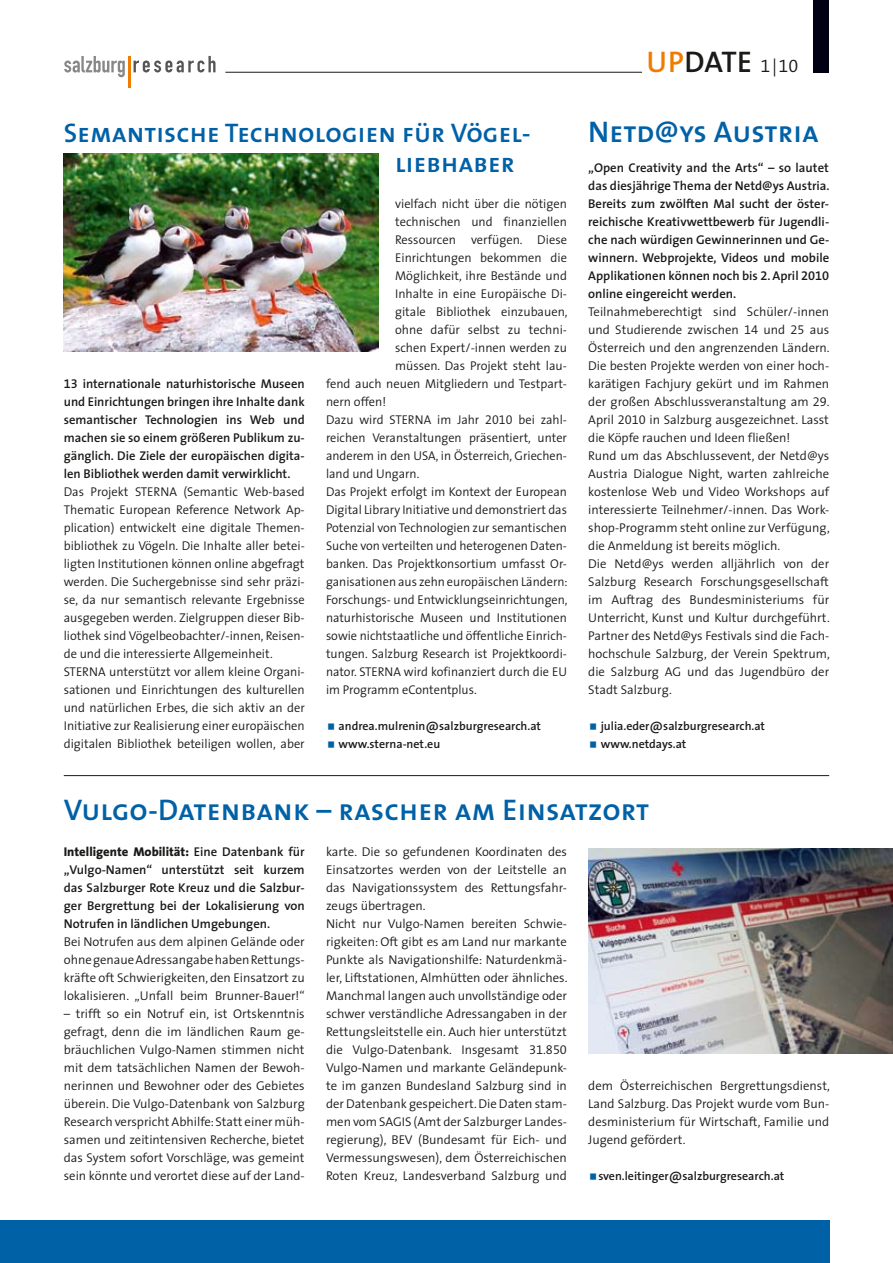
<style>
.page{position:relative;width:893px;height:1263px;background:#fff}
.page>*{position:absolute;margin:0;border:0;box-sizing:border-box;transform-origin:0 0}
.t1{font:30px "The Sans SN Semi Bold Caps";letter-spacing:.005em;color:#0061a7}
.t2{font:600 30px "The Sans SN";letter-spacing:.01em;color:#1a1a18}
.t3{font:27px/30px "The Sans SN Semi Bold Caps";letter-spacing:.005em;color:#0061a7}
.t4{font:300 12.75px/18px "The Sans SN";color:#1a1a18}
.t5{font:600 12.75px/18px "The Sans SN";color:#1a1a18;text-align:justify}
.t6{font:600 12px/18px "The Sans SN";color:#1a1a18}
.s1{font-weight:400;font-size:16.5px}
.s2{color:#ef7c00}
.s3{font-weight:300;font-size:18px}
.s4{font-weight:800}
</style>
<div class="page">
<svg style="left:64px;top:56px;width:61px;height:21px"></svg>
<svg style="left:134px;top:56px;width:81px;height:16px"></svg>
<hr style="left:128px;top:56px;width:2px;height:31px;background:#ef7c00">
<hr style="left:225px;top:72px;width:417px;height:1px;background:#1a1a18">
<div style="left:813px;top:0;width:16px;height:72px;background:#000014"></div>
<div style="left:0;top:1220px;width:829px;height:43px;background:#0061a7"></div>
<hr style="left:64px;top:775px;width:765px;height:1px;background:#1a1a18">
<img style="left:588px;top:849px;width:305px;height:205px">
<img style="left:64px;top:154px;width:314px;height:198px">
<h2 class="t3" style="left:395px;top:117px;width:135px;text-indent:-331px">Semantische Technologien für Vögel&shy;liebhaber</h2>
<p class="t5" style="left:64px;top:374px;width:242px">13 internationale naturhistorische Museen und Einrichtungen bringen ihre Inhalte dank semantischer Technologien ins Web und machen sie so einem größeren Publikum zu&shy;gänglich. Die Ziele der europäischen digita&shy;len Bibliothek werden damit verwirklicht.</p>
<p class="t4" style="left:64px;top:482px;width:242px">Das Projekt STERNA (Semantic Web-based Thematic European Reference Network Ap&shy;plication) entwickelt eine digitale Themen&shy;bibliothek zu Vögeln. Die Inhalte aller betei&shy;ligten Institutionen können online abgefragt werden. Die Suchergebnisse sind sehr präzi&shy;se, da nur semantisch relevante Ergebnisse ausgegeben werden. Zielgruppen dieser Bib&shy;liothek sind Vögelbeobachter/-innen, Reisen&shy;de und die interessierte Allgemeinheit.<br>STERNA unterstützt vor allem kleine Organi&shy;sationen und Einrichtungen des kulturellen und natürlichen Erbes, die sich aktiv an der Initiative zur Realisierung einer europäischen digitalen Bibliothek beteiligen wollen, aber</p>
<p class="t4" style="left:395px;top:194px;width:173px">vielfach nicht über die nötigen</p>
<p class="t4" style="left:395px;top:212px;width:173px">technischen und finanziellen</p>
<p class="t4" style="left:395px;top:230px;width:173px">Ressourcen verfügen. Diese</p>
<p class="t4" style="left:395px;top:248px;width:173px">Einrichtungen bekommen die</p>
<p class="t4" style="left:395px;top:266px;width:173px">Möglichkeit, ihre Bestände und</p>
<p class="t4" style="left:395px;top:284px;width:173px">Inhalte in eine Europäische Di-</p>
<p class="t4" style="left:395px;top:302px;width:174px">gitale Bibliothek einzubauen,</p>
<p class="t4" style="left:395px;top:320px;width:173px">ohne dafür selbst zu techni-</p>
<p class="t4" style="left:395px;top:338px;width:173px">schen Expert/-innen werden zu</p>
<p class="t4" style="left:395px;top:356px;width:173px">müssen. Das Projekt steht lau-</p>
<p class="t4" style="left:326px;top:374px;width:242px">fend auch neuen Mitgliedern und Testpart-</p>
<p class="t4" style="left:326px;top:392px;width:62px">nern offen!</p>
<p class="t4" style="left:326px;top:410px;width:242px">Dazu wird STERNA im Jahr 2010 bei zahl-</p>
<p class="t4" style="left:326px;top:428px;width:242px">reichen Veranstaltungen präsentiert, unter</p>
<p class="t4" style="left:326px;top:446px;width:242px">anderem in den USA, in Österreich, Griechen-</p>
<p class="t4" style="left:326px;top:464px;width:95px">land und Ungarn.</p>
<p class="t4" style="left:326px;top:482px;width:242px">Das Projekt erfolgt im Kontext der European</p>
<p class="t4" style="left:326px;top:500px;width:242px">Digital Library Initiative und demonstriert das</p>
<p class="t4" style="left:326px;top:518px;width:242px">Potenzial von Technologien zur semantischen</p>
<p class="t4" style="left:326px;top:536px;width:242px">Suche von verteilten und heterogenen Daten-</p>
<p class="t4" style="left:326px;top:554px;width:242px">banken. Das Projektkonsortium umfasst Or-</p>
<p class="t4" style="left:326px;top:572px;width:243px">ganisationen aus zehn europäischen Ländern:</p>
<p class="t4" style="left:326px;top:590px;width:243px">Forschungs- und Entwicklungseinrichtungen,</p>
<p class="t4" style="left:326px;top:608px;width:242px">naturhistorische Museen und Institutionen</p>
<p class="t4" style="left:326px;top:626px;width:242px">sowie nichtstaatliche und öffentliche Einrich-</p>
<p class="t4" style="left:326px;top:644px;width:242px">tungen. Salzburg Research ist Projektkoordi-</p>
<p class="t4" style="left:326px;top:662px;width:242px">nator. STERNA wird kofinanziert durch die EU</p>
<p class="t4" style="left:326px;top:680px;width:152px">im Programm eContentplus.</p>
<p class="t6" style="left:339px;top:716px;width:204px">andrea.mulrenin<span class="s1">@</span>salzburgresearch.at www.sterna-net.eu</p>
<h1 class="t2" style="left:646px;top:37px;width:153px"><span class="s2">UP</span>DATE <span class="s3">1|10</span></h1>
<h1 class="t1" style="left:588px;top:107px;width:232px">Netd@ys Austria</h1>
<p class="t5" style="left:588px;top:158px;width:243px">„Open Creativity and the Arts“ – so lautet das diesjährige Thema der Netd@ys Austria.<br>Bereits zum zwölften Mal sucht der öster&shy;reichische Kreativwettbewerb für Jugendli&shy;che nach würdigen Gewinnerinnen und Ge&shy;winnern. Webprojekte, Videos und mobile Applikationen können noch bis 2. April 2010 online eingereicht werden.</p>
<p class="t4" style="left:588px;top:302px;width:243px">Teilnahmeberechtigt sind Schüler/-innen und Studierende zwischen 14 und 25 aus Österreich und den angrenzenden Ländern.<br>Die besten Projekte werden von einer hoch&shy;karätigen Fachjury gekürt und im Rahmen der großen Abschlussveranstaltung am 29.<br>April 2010 in Salzburg ausgezeichnet. Lasst die Köpfe rauchen und Ideen fließen!<br>Rund um das Abschlussevent, der Netd@ys Austria Dialogue Night, warten zahlreiche kostenlose Web und Video Workshops auf interessierte Teilnehmer/-innen. Das Work&shy;shop-Programm steht online zur Verfügung, die Anmeldung ist bereits möglich.<br>Die Netd@ys werden alljährlich von der Salzburg Research Forschungsgesellschaft im Auftrag des Bundesministeriums für Unterricht, Kunst und Kultur durchgeführt.<br>Partner des Netd@ys Festivals sind die Fach&shy;hochschule Salzburg, der Verein Spektrum, die Salzburg AG und das Jugendbüro der Stadt Salzburg.</p>
<p class="t6" style="left:601px;top:716px;width:166px">julia.eder<span class="s1">@</span>salzburgresearch.at www.netdays.at</p>
<h1 class="t1" style="left:64px;top:785px;width:587px">Vulgo-Datenbank – rascher am Einsatzort</h1>
<p class="t5" style="left:64px;top:842px;width:242px"><span class="s4">Intelligente Mobilität:</span> Eine Datenbank für „Vulgo-Namen“ unterstützt seit kurzem das Salzburger Rote Kreuz und die Salzbur&shy;ger Bergrettung bei der Lokalisierung von Notrufen in ländlichen Umgebungen.</p>
<p class="t4" style="left:64px;top:932px;width:242px;text-align:justify">Bei Notrufen aus dem alpinen Gelände oder ohne genaue Adressangabe haben Rettungs&shy;kräfte oft Schwierigkeiten, den Einsatzort zu lokalisieren. „Unfall beim Brunner-Bauer!“</p>
<p class="t4" style="left:64px;top:1004px;width:242px;text-align:justify">– trifft so ein Notruf ein, ist Ortskenntnis gefragt, denn die im ländlichen Raum ge&shy;bräuchlichen Vulgo-Namen stimmen nicht mit dem tatsächlichen Namen der Bewoh&shy;nerinnen und Bewohner oder des Gebietes überein. Die Vulgo-Datenbank von Salzburg Research verspricht Abhilfe: Statt einer müh&shy;samen und zeitintensiven Recherche, bietet das System sofort Vorschläge, was gemeint sein könnte und verortet diese auf der Land-</p>
<p class="t4" style="left:326px;top:842px;width:243px">karte. Die so gefundenen Koordinaten des Einsatzortes werden von der Leitstelle an das Navigationssystem des Rettungsfahr&shy;zeugs übertragen.<br>Nicht nur Vulgo-Namen bereiten Schwie&shy;rigkeiten: Oft gibt es am Land nur markante Punkte als Navigationshilfe: Naturdenkmä&shy;ler, Liftstationen, Almhütten oder ähnliches.<br>Manchmal langen auch unvollständige oder schwer verständliche Adressangaben in der Rettungsleitstelle ein. Auch hier unterstützt die Vulgo-Datenbank. Insgesamt 31.850<br>Vulgo-Namen und markante Geländepunk&shy;te im ganzen Bundesland Salzburg sind in der Datenbank gespeichert. Die Daten stam&shy;men vom SAGIS (Amt der Salzburger Landes&shy;regierung), BEV (Bundesamt für Eich- und Vermessungswesen), dem Österreichischen Roten Kreuz, Landesverband Salzburg und</p>
<p class="t4" style="left:588px;top:1076px;width:243px;text-align:justify">dem Österreichischen Bergrettungsdienst, Land Salzburg. Das Projekt wurde vom Bun&shy;desministerium für Wirtschaft, Familie und Jugend gefördert.</p>
<p class="t6" style="left:598px;top:1166px;width:187px">sven.leitinger<span class="s1">@</span>salzburgresearch.at</p>
</div>
